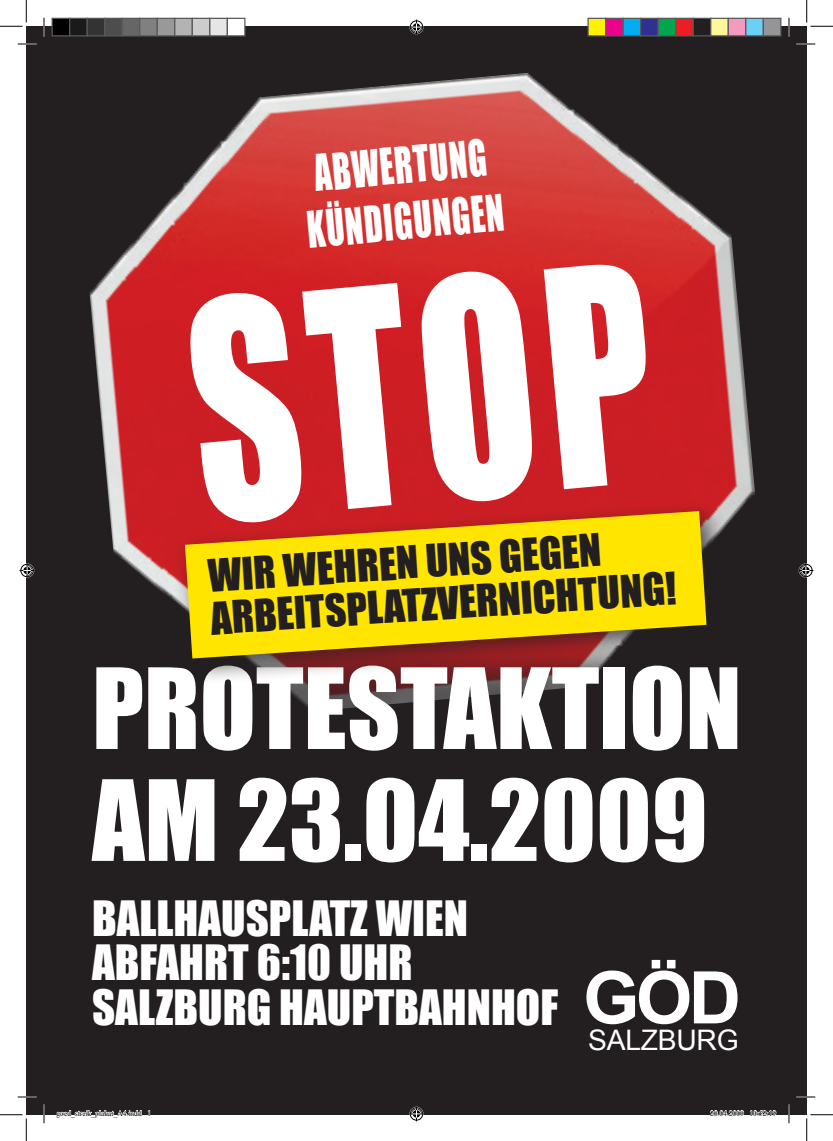
<style>
.page{position:relative;width:833px;height:1141px;background:#fff}
.page>*{position:absolute;margin:0;border:0;box-sizing:border-box;transform-origin:0 0}
.t1{font:279.12px "Impact";color:#fff;scale:.76 1}
.t2{font:103.25px "Impact";color:#fff}
.t3{font:700 72.5px "Arial";color:#fff}
.t4{font:46.38px "Impact";color:#fff;scale:.72 1}
.t5{font:44.75px "Impact";color:#fff}
.t6{font:41.25px "Impact";color:#231f20}
.t7{font:28.25px "Arial";letter-spacing:-.01em;color:#fff}
.t8{font:7.5px "Times New Roman";color:#000}
</style>
<div class="page">
<div style="left:26px;top:26px;width:780px;height:1088px;background:#231f20"></div>
<img style="left:89px;top:73px;width:666px;height:524px">
<div style="left:171px;top:497px;width:560px;height:186px;background:#231f20;opacity:.75"></div>
<svg style="left:185px;top:511px;width:521px;height:147px;background:#e5b709"></svg>
<svg style="left:18px;top:43px;width:18px;height:2px"></svg>
<svg style="left:796px;top:43px;width:18px;height:2px"></svg>
<svg style="left:18px;top:1096px;width:18px;height:1px"></svg>
<svg style="left:796px;top:1096px;width:18px;height:1px"></svg>
<svg style="left:43px;top:18px;width:2px;height:18px"></svg>
<svg style="left:43px;top:1104px;width:2px;height:19px"></svg>
<svg style="left:788px;top:18px;width:1px;height:18px"></svg>
<svg style="left:787px;top:1104px;width:2px;height:19px"></svg>
<svg style="left:0;top:0;width:27px;height:27px"></svg>
<svg style="left:0;top:1114px;width:27px;height:26px"></svg>
<svg style="left:806px;top:0;width:26px;height:27px"></svg>
<svg style="left:806px;top:1114px;width:26px;height:26px"></svg>
<svg style="left:409px;top:20px;width:15px;height:15px"></svg>
<svg style="left:409px;top:1106px;width:15px;height:15px"></svg>
<svg style="left:20px;top:563px;width:15px;height:15px"></svg>
<svg style="left:798px;top:563px;width:14px;height:15px"></svg>
<div style="left:52px;top:18px;width:18px;height:18px;background:#000"></div>
<div style="left:51px;top:18px;width:19px;height:18px;border:1px solid #595959"></div>
<div style="left:70px;top:18px;width:17px;height:18px;background:#1a1a1a"></div>
<div style="left:69px;top:18px;width:19px;height:18px;border:1px solid #595959"></div>
<div style="left:87px;top:18px;width:18px;height:18px;background:#333"></div>
<div style="left:86px;top:18px;width:19px;height:18px;border:1px solid #595959"></div>
<div style="left:105px;top:18px;width:17px;height:18px;background:#4d4d4d"></div>
<div style="left:104px;top:18px;width:19px;height:18px;border:1px solid #595959"></div>
<div style="left:122px;top:18px;width:18px;height:18px;background:#666"></div>
<div style="left:121px;top:18px;width:19px;height:18px;border:1px solid #595959"></div>
<div style="left:140px;top:18px;width:17px;height:18px;background:#808080"></div>
<div style="left:139px;top:18px;width:19px;height:18px;border:1px solid #595959"></div>
<div style="left:157px;top:18px;width:18px;height:18px;background:#999"></div>
<div style="left:156px;top:18px;width:19px;height:18px;border:1px solid #595959"></div>
<div style="left:175px;top:18px;width:17px;height:18px;background:#b3b3b3"></div>
<div style="left:174px;top:18px;width:19px;height:18px;border:1px solid #595959"></div>
<div style="left:192px;top:18px;width:18px;height:18px;background:#ccc"></div>
<div style="left:191px;top:18px;width:19px;height:18px;border:1px solid #595959"></div>
<div style="left:210px;top:18px;width:17px;height:18px;background:#e6e6e6"></div>
<div style="left:209px;top:18px;width:19px;height:18px;border:1px solid #595959"></div>
<div style="left:227px;top:18px;width:18px;height:18px;background:#fff"></div>
<div style="left:226px;top:18px;width:19px;height:18px;border:1px solid #595959"></div>
<div style="left:587px;top:18px;width:18px;height:18px;background:#fff101"></div>
<div style="left:587px;top:18px;width:19px;height:18px;border:1px solid #595959"></div>
<div style="left:605px;top:18px;width:17px;height:18px;background:#ed028c"></div>
<div style="left:604px;top:18px;width:19px;height:18px;border:1px solid #595959"></div>
<div style="left:622px;top:18px;width:18px;height:18px;background:#00aeef"></div>
<div style="left:622px;top:18px;width:19px;height:18px;border:1px solid #595959"></div>
<div style="left:640px;top:18px;width:17px;height:18px;background:#2e3092"></div>
<div style="left:639px;top:18px;width:19px;height:18px;border:1px solid #595959"></div>
<div style="left:657px;top:18px;width:18px;height:18px;background:#00a54f"></div>
<div style="left:657px;top:18px;width:19px;height:18px;border:1px solid #595959"></div>
<div style="left:675px;top:18px;width:17px;height:18px;background:#ee1d23"></div>
<div style="left:674px;top:18px;width:19px;height:18px;border:1px solid #595959"></div>
<div style="left:692px;top:18px;width:18px;height:18px;background:#231f20"></div>
<div style="left:692px;top:18px;width:19px;height:18px;border:1px solid #595959"></div>
<div style="left:710px;top:18px;width:17px;height:18px;background:#fff79a"></div>
<div style="left:709px;top:18px;width:19px;height:18px;border:1px solid #595959"></div>
<div style="left:727px;top:18px;width:18px;height:18px;background:#f499c2"></div>
<div style="left:727px;top:18px;width:19px;height:18px;border:1px solid #595959"></div>
<div style="left:745px;top:18px;width:17px;height:18px;background:#6bcff6"></div>
<div style="left:744px;top:18px;width:19px;height:18px;border:1px solid #595959"></div>
<div style="left:762px;top:18px;width:18px;height:18px;background:#939598"></div>
<div style="left:762px;top:18px;width:19px;height:18px;border:1px solid #595959"></div>
<svg style="left:56px;top:1110px;width:86px;height:5px"></svg>
<svg style="left:148px;top:1110px;width:3px;height:5px"></svg>
<svg style="left:709px;top:1110px;width:34px;height:5px"></svg>
<svg style="left:749px;top:1110px;width:27px;height:5px"></svg>
<p class="t4" style="left:311px;top:137px;width:241px;rotate:-5deg">ABWERTUNG</p>
<p class="t4" style="left:304px;top:194px;width:276px;rotate:-5deg">KÜNDIGUNGEN</p>
<p class="t1" style="left:173px;top:197px;width:609px;rotate:-5deg">STOP</p>
<p class="t6" style="left:206px;top:544px;width:395px;rotate:-4deg">WIR WEHREN UNS GEGEN</p>
<p class="t6" style="left:208px;top:587px;width:467px;rotate:-4deg">ARBEITSPLATZVERNICHTUNG!</p>
<p class="t2" style="left:92px;top:628px;width:650px">PROTESTAKTION</p>
<p class="t2" style="left:92px;top:740px;width:616px">AM 23.04.2009</p>
<p class="t5" style="left:92px;top:883px;width:377px">BALLHAUSPLATZ WIEN</p>
<p class="t5" style="left:92px;top:927px;width:321px">ABFAHRT 6:10 UHR</p>
<p class="t5" style="left:92px;top:972px;width:467px">SALZBURG HAUPTBAHNHOF</p>
<p class="t3" style="left:582px;top:950px;width:159px">GÖD</p>
<p class="t7" style="left:587px;top:1021px;width:152px">SALZBURG</p>
<p class="t8" style="left:56px;top:1108px;width:96px">goed_streik_plakat_A4.indd 1</p>
<p class="t8" style="left:709px;top:1108px;width:68px">20.04.2009 10:52:19</p>
</div>
